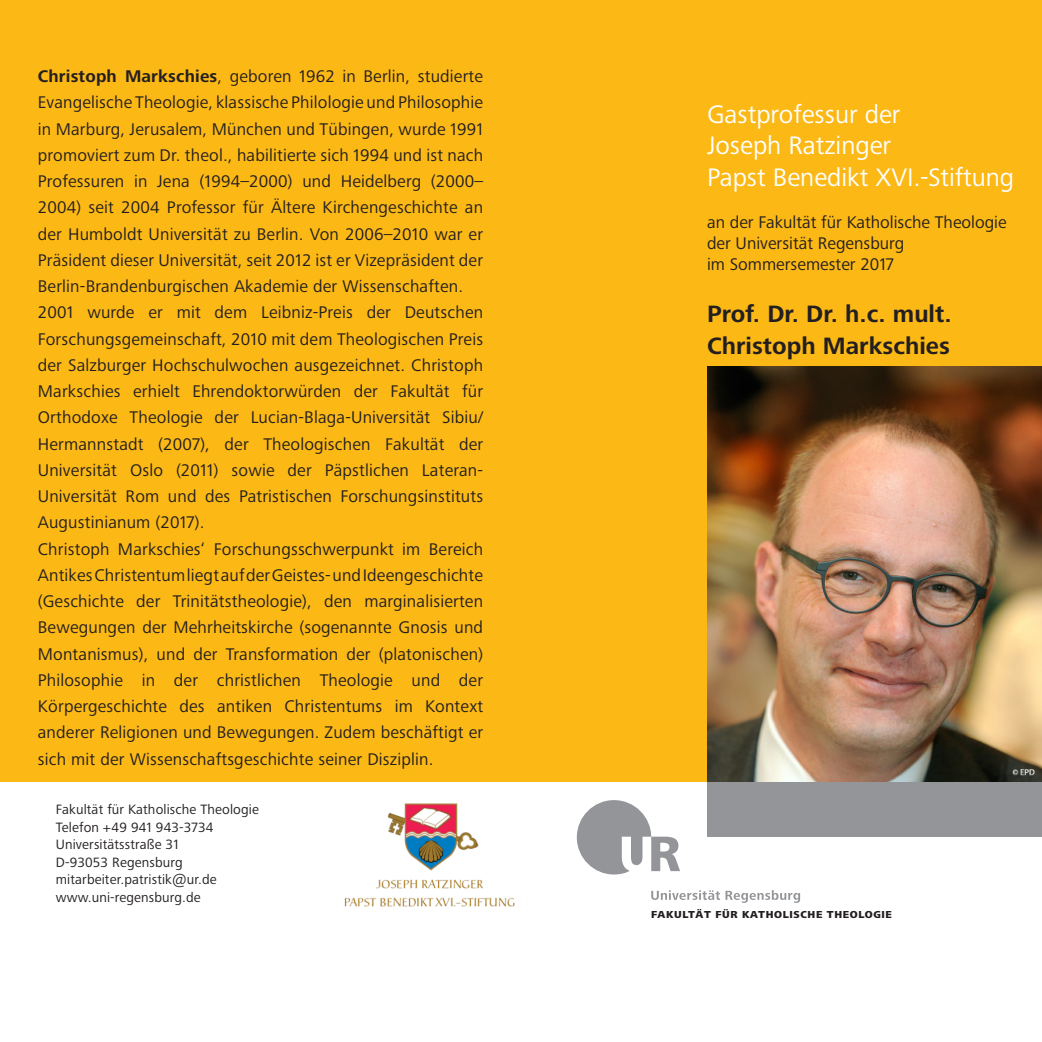
<style>
.page{position:relative;width:1042px;height:1042px;background:#fff}
.page>*{position:absolute;margin:0;border:0;box-sizing:border-box;transform-origin:0 0}
.Head_Aussen{font:26.25px "Frutiger Next LTW1 G";color:#fff}
.Head_Aussen-2{font:700 24.5px "Frutiger Next LTW1 G";color:#231f20}
.Text{font:17.5px/26.2px "Frutiger Next LTW1 G";letter-spacing:.01em;color:#231f20;text-align:justify}
.Head_Aussen-3{font:17.5px "Frutiger Next LTW1 G";color:#231f20}
.Adresse{font:14px/17.5px "Frutiger Next LTW1 G";letter-spacing:.01em;color:#231f20}
.Fakultaet{font:800 10.5px "Frutiger Next LTW1 G";letter-spacing:.06em;color:#231f20}
.s1{font-weight:700}
</style>
<div class="page">
<div style="left:707px;top:781px;width:335px;height:56px;background:#939598"></div>
<div style="left:0;top:0;width:1042px;height:781px;background:#fcb814"></div>
<img style="left:707px;top:366px;width:335px;height:415px">
<svg style="left:651px;top:890px;width:149px;height:13px"></svg>
<div style="left:577px;top:800px;width:74px;height:74px;background:#939598;border-radius:50%"></div>
<svg style="left:622px;top:836px;width:58px;height:36px"></svg>
<img style="left:344px;top:803px;width:171px;height:104px">
<p class="Text" style="left:38px;top:64px;width:447px"><span class="s1">Christoph Markschies</span>, geboren 1962 in Berlin, studierte Evangelische Theologie, klassische Philologie und Philosophie in Marburg, Jerusalem, München und Tübingen, wurde 1991 promoviert zum Dr. theol., habilitierte sich 1994 und ist nach Professuren in Jena (1994–2000) und Heidelberg (2000– 2004) seit 2004 Professor für Ältere Kirchengeschichte an der Humboldt Universität zu Berlin. Von 2006–2010 war er Präsident dieser Universität, seit 2012 ist er Vizepräsident der Berlin-Brandenburgischen Akademie der Wissenschaften.</p>
<p class="Text" style="left:38px;top:300px;width:447px">2001 wurde er mit dem Leibniz-Preis der Deutschen Forschungsgemeinschaft, 2010 mit dem Theologischen Preis der Salzburger Hochschulwochen ausgezeichnet. Christoph Markschies erhielt Ehrendoktorwürden der Fakultät für Orthodoxe Theologie der Lucian-Blaga-Universität Sibiu/ Hermannstadt (2007), der Theologischen Fakultät der Universität Oslo (2011) sowie der Päpstlichen Lateran-Universität Rom und des Patristischen Forschungsinstituts Augustinianum (2017).</p>
<p class="Text" style="left:38px;top:536px;width:447px">Christoph Markschies‘ Forschungsschwerpunkt im Bereich Antikes Christentum liegt auf der Geistes- und Ideengeschichte (Geschichte der Trinitätstheologie), den marginalisierten Bewegungen der Mehrheitskirche (sogenannte Gnosis und Montanismus), und der Transformation der (platonischen)<br>Philosophie in der christlichen Theologie und der Körpergeschichte des antiken Christentums im Kontext anderer Religionen und Bewegungen. Zudem beschäftigt er sich mit der Wissenschaftsgeschichte seiner Disziplin.</p>
<p class="Adresse" style="left:56px;top:801px;width:205px">Fakultät für Katholische Theologie</p>
<p class="Adresse" style="left:56px;top:819px;width:159px">Telefon +49 941 943-3734<br>Universitätsstraße 31<br>D-93053 Regensburg</p>
<p class="Adresse" style="left:56px;top:871px;width:162px">mitarbeiter.patristik@ur.de www.uni-regensburg.de</p>
<p class="Head_Aussen" style="left:707px;top:99px;width:195px">Gastprofessur der</p>
<p class="Head_Aussen" style="left:707px;top:130px;width:186px">Joseph Ratzinger</p>
<p class="Head_Aussen" style="left:707px;top:162px;width:309px">Papst Benedikt XVI.-Stiftung</p>
<p class="Head_Aussen-3" style="left:707px;top:212px;width:301px">an der Fakultät für Katholische Theologie</p>
<p class="Head_Aussen-3" style="left:707px;top:233px;width:199px">der Universität Regensburg</p>
<p class="Head_Aussen-3" style="left:707px;top:254px;width:189px">im Sommersemester 2017</p>
<p class="Head_Aussen-2" style="left:707px;top:300px;width:246px">Prof. Dr. Dr. h.c. mult.</p>
<p class="Head_Aussen-2" style="left:707px;top:331px;width:244px">Christoph Markschies</p>
<p class="Fakultaet" style="left:651px;top:908px;width:242px">FAKULTÄT FÜR KATHOLISCHE THEOLOGIE</p>
</div>
